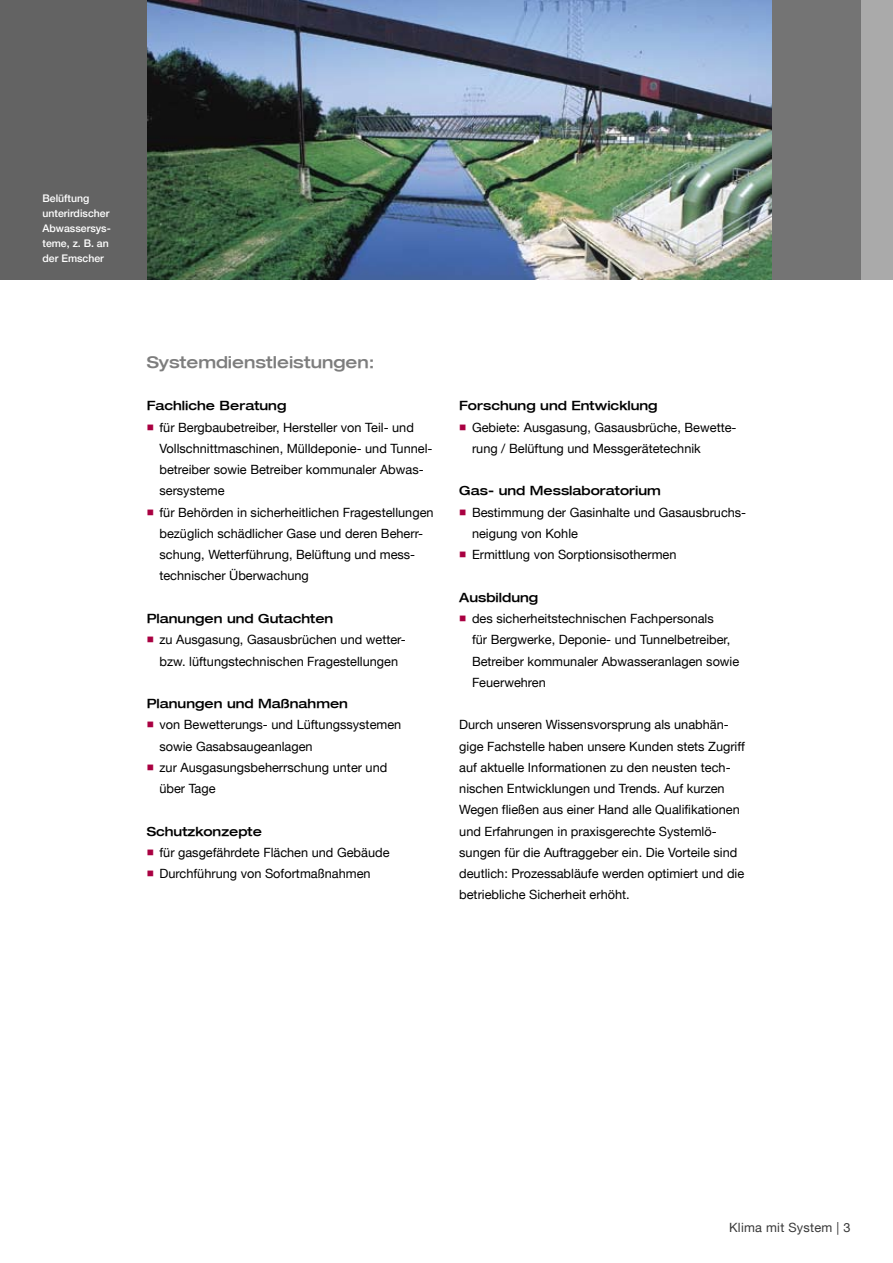
<style>
.page{position:relative;width:893px;height:1263px;background:#fff}
.page>*{position:absolute;margin:0;border:0;box-sizing:border-box;transform-origin:0 0}
.t1{font:500 expanded 16.5px "Helvetica Neue LT";color:#7d7d7d}
.t2{font:12.75px/21.3px "Helvetica Neue LT";color:#000}
.t3{font:500 expanded 12.75px "Helvetica Neue LT";color:#000}
.t4{font:12.75px "Helvetica Neue LT";letter-spacing:.02em;color:#393939}
.t5{font:500 10.5px/15px "Helvetica Neue LT";color:#fff}
.s1{color:#a90041}
</style>
<div class="page">
<div style="left:846px;top:0;width:47px;height:280px;background:#aaa"></div>
<img style="left:147px;top:0;width:625px;height:280px">
<div style="left:772px;top:0;width:88px;height:280px;background:#747474"></div>
<div style="left:0;top:0;width:147px;height:280px;background:#636363"></div>
<p class="t5" style="left:43px;top:190px;width:70px">Belüftung unterirdischer<br>Abwassersys&shy;teme, z. B. an der Emscher</p>
<p class="t1" style="left:147px;top:352px;width:229px">Systemdienstleistungen:</p>
<p class="t3" style="left:147px;top:398px;width:141px">Fachliche Beratung</p>
<p class="t2" style="left:159px;top:416px;width:275px;text-indent:-13px"><span class="s1">■</span> für Bergbaubetreiber, Hersteller von Teil- und Vollschnittmaschinen, Mülldeponie- und Tunnel&shy;betreiber sowie Betreiber kommunaler Abwas&shy;sersysteme</p>
<p class="t2" style="left:159px;top:501px;width:276px;text-indent:-13px"><span class="s1">■</span> für Behörden in sicherheitlichen Fragestellungen bezüglich schädlicher Gase und deren Beherr&shy;schung, Wetterführung, Belüftung und mess&shy;technischer Überwachung</p>
<p class="t3" style="left:147px;top:610px;width:188px">Planungen und Gutachten</p>
<p class="t2" style="left:147px;top:629px;width:261px;text-align:center"><span class="s1">■</span> zu Ausgasung, Gasausbrüchen und wetter&shy;bzw. lüftungstechnischen Fragestellungen</p>
<p class="t3" style="left:147px;top:695px;width:203px">Planungen und Maßnahmen</p>
<p class="t2" style="left:159px;top:714px;width:243px;text-indent:-13px"><span class="s1">■</span> von Bewetterungs- und Lüftungssystemen sowie Gasabsaugeanlagen</p>
<p class="t2" style="left:159px;top:756px;width:229px;text-indent:-13px"><span class="s1">■</span> zur Ausgasungsbeherrschung unter und über Tage</p>
<p class="t3" style="left:147px;top:823px;width:117px">Schutzkonzepte</p>
<p class="t2" style="left:147px;top:841px;width:244px"><span class="s1">■</span> für gasgefährdete Flächen und Gebäude</p>
<p class="t2" style="left:147px;top:863px;width:225px"><span class="s1">■</span> Durchführung von Sofortmaßnahmen</p>
<p class="t3" style="left:459px;top:398px;width:200px">Forschung und Entwicklung</p>
<p class="t2" style="left:472px;top:416px;width:266px;text-indent:-13px"><span class="s1">■</span> Gebiete: Ausgasung, Gasausbrüche, Bewette&shy;rung / Belüftung und Messgerätetechnik</p>
<p class="t3" style="left:459px;top:483px;width:203px">Gas- und Messlaboratorium</p>
<p class="t2" style="left:472px;top:501px;width:276px;text-indent:-13px"><span class="s1">■</span> Bestimmung der Gasinhalte und Gasausbruchs&shy;neigung von Kohle</p>
<p class="t2" style="left:459px;top:544px;width:219px"><span class="s1">■</span> Ermittlung von Sorptionsisothermen</p>
<p class="t3" style="left:459px;top:589px;width:81px">Ausbildung</p>
<p class="t2" style="left:472px;top:608px;width:269px;text-indent:-13px"><span class="s1">■</span> des sicherheitstechnischen Fachpersonals<br>für Bergwerke, Deponie- und Tunnelbetreiber, Betreiber kommunaler Abwasseranlagen sowie Feuerwehren</p>
<p class="t2" style="left:459px;top:714px;width:287px">Durch unseren Wissensvorsprung als unabhän&shy;gige Fachstelle haben unsere Kunden stets Zugriff auf aktuelle Informationen zu den neusten tech&shy;nischen Entwicklungen und Trends. Auf kurzen Wegen fließen aus einer Hand alle Qualifikationen und Erfahrungen in praxisgerechte Systemlö&shy;sungen für die Auftraggeber ein. Die Vorteile sind deutlich: Prozessabläufe werden optimiert und die betriebliche Sicherheit erhöht.</p>
<p class="t4" style="left:729px;top:1220px;width:123px">Klima mit System | 3</p>
</div>
